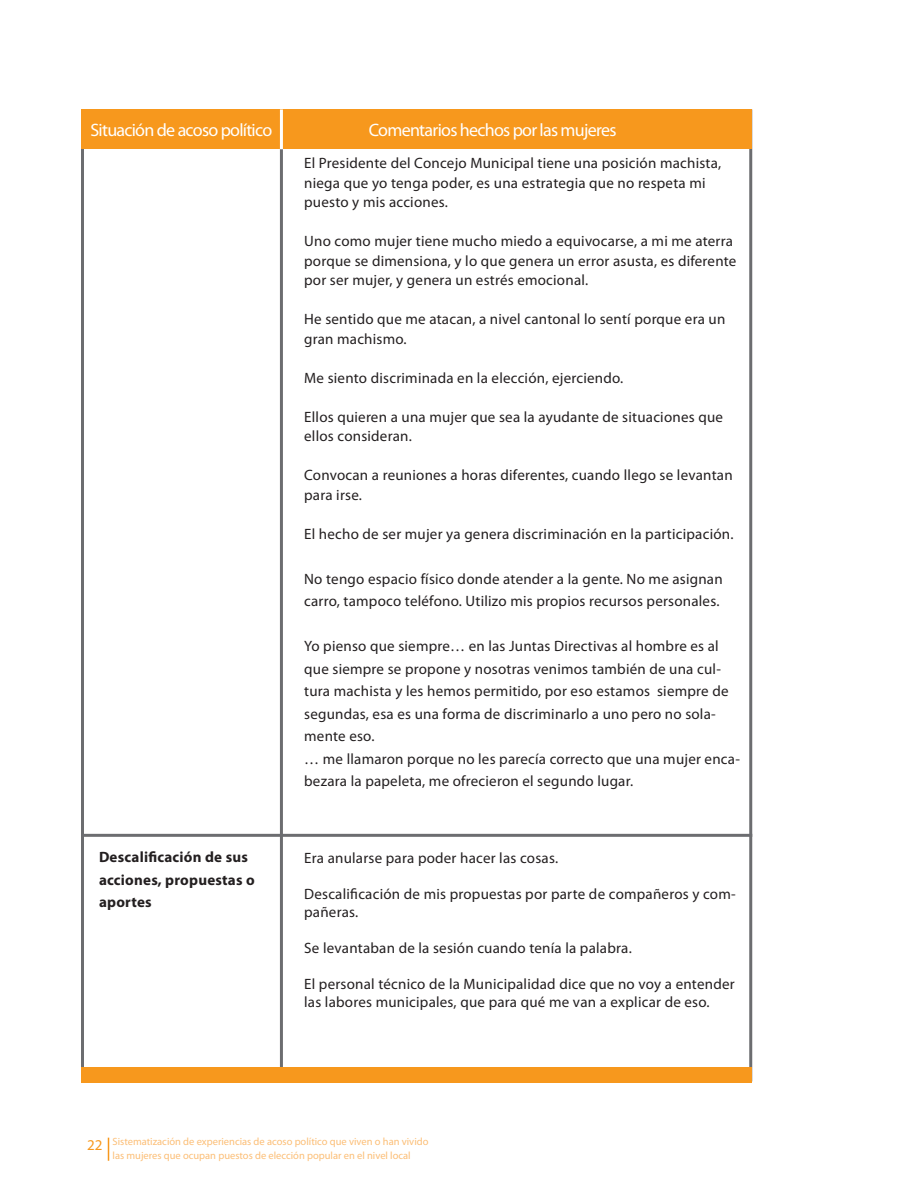
<style>
.page{position:relative;width:918px;height:1188px;background:#fff}
.page>*{position:absolute;margin:0;border:0;box-sizing:border-box;transform-origin:0 0}
.TEXTO_GENERAL{font:18px "Myriad Pro";letter-spacing:-.04em;color:#fff}
.TEXTO_GENERAL-2{font:15px/19.5px "Myriad Pro";letter-spacing:.015em;color:#231f20}
.TEXTO_GENERAL-3{font:700 15px/22.5px "Myriad Pro";letter-spacing:.015em;color:#231f20}
.t1{font:15px "Myriad Pro";color:#f7981d}
.t2{font:10.5px/13.5px "Myriad Pro";color:#fcbe76}
</style>
<div class="page">
<svg style="left:108px;top:1138px;width:1px;height:23px"></svg>
<div style="left:81px;top:109px;width:671px;height:972px;background:#fff;border:3px solid #6c6d70"></div>
<div style="left:81px;top:109px;width:671px;height:40px;background:#f7981d"></div>
<hr style="left:280px;top:149px;width:3px;height:932px;background:#6c6d70">
<hr style="left:280px;top:109px;width:3px;height:40px;background:#fff">
<hr style="left:84px;top:834px;width:668px;height:3px;background:#6c6d70">
<div style="left:81px;top:1067px;width:671px;height:15px;background:#f7981d"></div>
<p class="TEXTO_GENERAL" style="left:90px;top:119px;width:183px">Situación de acoso político</p>
<p class="TEXTO_GENERAL" style="left:369px;top:119px;width:249px">Comentarios hechos por las mujeres</p>
<p class="TEXTO_GENERAL-3" style="left:99px;top:845px;width:157px">Descalificación de sus acciones, propuestas o aportes</p>
<p class="TEXTO_GENERAL-2" style="left:304px;top:153px;width:419px">El Presidente del Concejo Municipal tiene una posición machista, niega que yo tenga poder, es una estrategia que no respeta mi puesto y mis acciones.</p>
<p class="TEXTO_GENERAL-2" style="left:304px;top:231px;width:434px">Uno como mujer tiene mucho miedo a equivocarse, a mi me aterra porque se dimensiona, y lo que genera un error asusta, es diferente por ser mujer, y genera un estrés emocional.</p>
<p class="TEXTO_GENERAL-2" style="left:304px;top:309px;width:423px">He sentido que me atacan, a nivel cantonal lo sentí porque era un gran machismo.</p>
<p class="TEXTO_GENERAL-2" style="left:304px;top:368px;width:321px">Me siento discriminada en la elección, ejerciendo.</p>
<p class="TEXTO_GENERAL-2" style="left:304px;top:407px;width:420px">Ellos quieren a una mujer que sea la ayudante de situaciones que ellos consideran.</p>
<p class="TEXTO_GENERAL-2" style="left:304px;top:465px;width:430px">Convocan a reuniones a horas diferentes, cuando llego se levantan para irse.</p>
<p class="TEXTO_GENERAL-2" style="left:304px;top:524px;width:431px">El hecho de ser mujer ya genera discriminación en la participación.</p>
<p class="TEXTO_GENERAL-2" style="left:304px;top:567px;width:420px;line-height:22.5px">No tengo espacio físico donde atender a la gente. No me asignan carro, tampoco teléfono. Utilizo mis propios recursos personales.</p>
<p class="TEXTO_GENERAL-2" style="left:304px;top:635px;width:426px;line-height:22.5px">Yo pienso que siempre… en las Juntas Directivas al hombre es al que siempre se propone y nosotras venimos también de una cul&shy;tura machista y les hemos permitido, por eso estamos siempre de segundas, esa es una forma de discriminarlo a uno pero no sola&shy;mente eso.</p>
<p class="TEXTO_GENERAL-2" style="left:304px;top:747px;width:437px;line-height:22.5px">… me llamaron porque no les parecía correcto que una mujer enca&shy;bezara la papeleta, me ofrecieron el segundo lugar.</p>
<p class="TEXTO_GENERAL-2" style="left:304px;top:848px;width:255px">Era anularse para poder hacer las cosas.</p>
<p class="TEXTO_GENERAL-2" style="left:304px;top:885px;width:433px;line-height:18px">Descalificación de mis propuestas por parte de compañeros y com&shy;pañeras.</p>
<p class="TEXTO_GENERAL-2" style="left:304px;top:938px;width:329px">Se levantaban de la sesión cuando tenía la palabra.</p>
<p class="TEXTO_GENERAL-2" style="left:304px;top:975px;width:432px;line-height:18px">El personal técnico de la Municipalidad dice que no voy a entender las labores municipales, que para qué me van a explicar de eso.</p>
<p class="t1" style="left:87px;top:1136px;width:17px">22</p>
<p class="t2" style="left:113px;top:1135px;width:317px">Sistematización de experiencias de acoso político que viven o han vivido las mujeres que ocupan puestos de elección popular en el nivel local</p>
</div>
